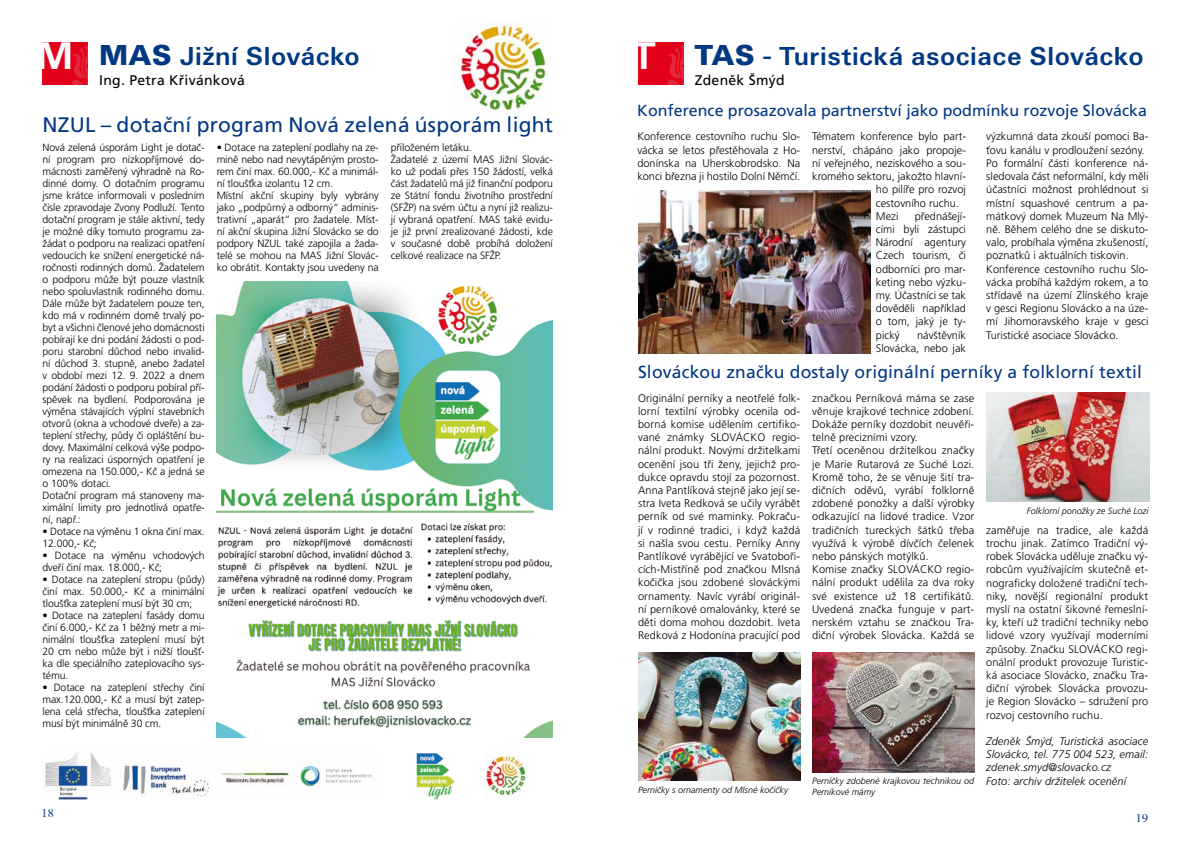
<style>
.page{position:relative;width:1191px;height:842px;background:#fff}
.page>*{position:absolute;margin:0;border:0;box-sizing:border-box;transform-origin:0 0}
.t1{font:700 40px "Unitus TEE";color:#fff}
.t2{font:700 27px "Unitus TEE";letter-spacing:.02em;color:#003882}
.t3{font:21px "Frutiger CE";letter-spacing:.01em;color:#003882}
.t4{font:17.5px "Frutiger CE";letter-spacing:.01em;color:#003882}
.t5{font:16px "Frutiger CE";color:#003882}
.t6{font:14px "Frutiger CE";letter-spacing:.02em;color:#000}
.t7{font:12px "Toronto";color:#003882}
.t8{font:300 11px/13.2px "Frutiger CE";color:#000;text-align:justify}
.t9{font:italic 300 11px/13.2px "Frutiger CE";letter-spacing:.01em;color:#000}
.t10{font:300 10.5px/12px "Frutiger CE";letter-spacing:-.01em;color:#000}
.t11{font:italic 300 9px/10.8px "Frutiger CE";color:#000}
.s1{font-family:"Unitus TEE Blac";font-weight:400;font-size:30px}
.s2{font-size:30px}
</style>
<div class="page">
<div style="left:43px;top:43px;width:45px;height:42px;background:#e2001a"></div>
<svg style="left:72px;top:45px;width:16px;height:40px"></svg>
<img style="left:453px;top:20px;width:93px;height:92px">
<img style="left:45px;top:752px;width:327px;height:47px">
<img style="left:416px;top:753px;width:39px;height:47px">
<img style="left:485px;top:751px;width:43px;height:47px">
<img style="left:217px;top:282px;width:336px;height:455px">
<div style="left:638px;top:43px;width:45px;height:42px;background:#e2001a"></div>
<svg style="left:667px;top:45px;width:16px;height:40px"></svg>
<img style="left:638px;top:191px;width:232px;height:163px">
<img style="left:986px;top:393px;width:163px;height:109px">
<img style="left:638px;top:652px;width:162px;height:128px">
<img style="left:812px;top:652px;width:162px;height:120px">
<h1 class="t1" style="left:37px;top:33px;width:38px">M</h1>
<h2 class="t2" style="left:99px;top:41px;width:262px"><span class="s1">MAS</span> Jižní Slovácko</h2>
<p class="t6" style="left:99px;top:72px;width:147px">Ing. Petra Křivánková</p>
<h3 class="t3" style="left:43px;top:113px;width:512px">NZUL – dotační program Nová zelená úsporám light</h3>
<p class="t10" style="left:43px;top:141px;width:164px">Nová zelená úsporám Light je dotač&shy;ní program pro nízkopříjmové do&shy;mácnosti zaměřený výhradně na Ro&shy;dinné domy. O dotačním programu jsme krátce informovali v posledním čísle zpravodaje Zvony Podluží. Tento dotační program je stále aktivní, tedy je možné díky tomuto programu za&shy;žádat o podporu na realizaci opatření vedoucích ke snížení energetické ná&shy;ročnosti rodinných domů. Žadatelem o podporu může být pouze vlastník nebo spoluvlastník rodinného domu.<br>Dále může být žadatelem pouze ten, kdo má v rodinném domě trvalý po&shy;byt a všichni členové jeho domácnosti pobírají ke dni podání žádosti o pod&shy;poru starobní důchod nebo invalid&shy;ní důchod 3. stupně, anebo žadatel v období mezi 12. 9. 2022 a dnem podání žádosti o podporu pobíral pří&shy;spěvek na bydlení. Podporována je výměna stávajících výplní stavebních otvorů (okna a vchodové dveře) a za&shy;teplení střechy, půdy či opláštění bu&shy;dovy. Maximální celková výše podpo&shy;ry na realizaci úsporných opatření je omezena na 150.000,- Kč a jedná se o 100% dotaci.<br>Dotační program má stanoveny ma&shy;ximální limity pro jednotlivá opatře&shy;ní, např.:</p>
<p class="t10" style="left:43px;top:525px;width:164px">• Dotace na výměnu 1 okna činí max.<br>12.000,- Kč;</p>
<p class="t10" style="left:43px;top:549px;width:164px">• Dotace na výměnu vchodových dveří činí max. 18.000,- Kč;</p>
<p class="t10" style="left:43px;top:573px;width:164px;text-align:justify">• Dotace na zateplení stropu (půdy) činí max. 50.000,- Kč a minimální tloušťka zateplení musí být 30 cm;</p>
<p class="t10" style="left:43px;top:609px;width:164px;text-align:justify">• Dotace na zateplení fasády domu činí 6.000,- Kč za 1 běžný metr a mi&shy;nimální tloušťka zateplení musí být 20 cm nebo může být i nižší tloušť&shy;ka dle speciálního zateplovacího sys&shy;tému.</p>
<p class="t10" style="left:43px;top:681px;width:164px;text-align:justify">• Dotace na zateplení střechy činí max.120.000,- Kč a musí být zatep&shy;lena celá střecha, tloušťka zateplení musí být minimálně 30 cm.</p>
<p class="t10" style="left:217px;top:141px;width:164px">• Dotace na zateplení podlahy na ze&shy;mině nebo nad nevytápěným prosto&shy;rem činí max. 60.000,- Kč a minimál&shy;ní tloušťka izolantu 12 cm.<br>Místní akční skupiny byly vybrány jako „podpůrný a odborný“ adminis&shy;trativní „aparát“ pro žadatele. Míst&shy;ní akční skupina Jižní Slovácko se do podpory NZUL také zapojila a žada&shy;telé se mohou na MAS Jižní Slovác&shy;ko obrátit. Kontakty jsou uvedeny na</p>
<p class="t10" style="left:391px;top:141px;width:164px">přiloženém letáku.<br>Žadatelé z území MAS Jižní Slovác&shy;ko už podali přes 150 žádostí, velká část žadatelů má již finanční podporu ze Státní fondu životního prostřední (SFŽP) na svém účtu a nyní již realizu&shy;jí vybraná opatření. MAS také evidu&shy;je již první zrealizované žádosti, kde v současné době probíhá doložení celkové realizace na SFŽP.</p>
<p class="t7" style="left:42px;top:806px;width:14px">18</p>
<h1 class="t1" style="left:632px;top:33px;width:24px">T</h1>
<h2 class="t2" style="left:694px;top:41px;width:450px"><span class="s1">TAS</span> <span class="s2">-</span> Turistická asociace Slovácko</h2>
<p class="t6" style="left:694px;top:72px;width:91px">Zdeněk Šmýd</p>
<h3 class="t5" style="left:637px;top:102px;width:511px">Konference prosazovala partnerství jako podmínku rozvoje Slovácka</h3>
<p class="t8" style="left:637px;top:130px;width:164px">Konference cestovního ruchu Slo&shy;vácka se letos přestěhovala z Ho&shy;donínska na Uherskobrodsko. Na konci března ji hostilo Dolní Němčí.</p>
<p class="t8" style="left:812px;top:130px;width:155px">Tématem konference bylo part-</p>
<p class="t8" style="left:812px;top:143px;width:155px">nerství, chápáno jako propoje-</p>
<p class="t8" style="left:812px;top:156px;width:155px">ní veřejného, neziskového a sou-</p>
<p class="t8" style="left:812px;top:170px;width:155px">kromého sektoru, jakožto hlavní-</p>
<p class="t8" style="left:876px;top:183px;width:92px">ho pilíře pro rozvoj</p>
<p class="t8" style="left:876px;top:196px;width:85px">cestovního ruchu.</p>
<p class="t8" style="left:876px;top:209px;width:24px">Mezi</p>
<p class="t8" style="left:876px;top:209px;width:92px;text-indent:39px">přednášejí&shy;cími byli zástupci Národní agentury Czech tourism, či odborníci pro mar&shy;keting nebo výzku&shy;my. Účastníci se tak dověděli například o tom, jaký je ty&shy;pický</p>
<p class="t8" style="left:876px;top:328px;width:92px;text-align:right">návštěvník<br>Slovácka, nebo jak</p>
<p class="t8" style="left:986px;top:130px;width:164px;text-align:left">výzkumná data zkouší pomoci Ba&shy;ťovu kanálu v prodloužení sezóny.<br>Po formální části konference ná&shy;sledovala část neformální, kdy měli účastníci možnost prohlédnout si místní squashové centrum a pa&shy;mátkový domek Muzeum Na Mlý&shy;ně. Během celého dne se diskuto&shy;valo, probíhala výměna zkušeností, poznatků i aktuálních tiskovin.<br>Konference cestovního ruchu Slo&shy;vácka probíhá každým rokem, a to střídavě na území Zlínského kraje v gesci Regionu Slovácko a na úze&shy;mí Jihomoravského kraje v gesci<br>Turistické asociace Slovácko.</p>
<h3 class="t4" style="left:638px;top:362px;width:505px">Slováckou značku dostaly originální perníky a folklorní textil</h3>
<p class="t8" style="left:812px;top:391px;width:164px;text-align:left">značkou Perníková máma se zase věnuje krajkové technice zdobení.<br>Dokáže perníky dozdobit neuvěři&shy;telně precizními vzory.<br>Třetí oceněnou držitelkou značky je Marie Rutarová ze Suché Lozi.<br>Kromě toho, že se věnuje šití tra&shy;dičních oděvů, vyrábí folklorně zdobené ponožky a další výrobky odkazující na lidové tradice. Vzor tradičních tureckých šátků třeba využívá k výrobě dívčích čelenek nebo pánských motýlků.<br>Komise značky SLOVÁCKO regio&shy;nální produkt udělila za dva roky své existence už 18 certifikátů.<br>Uvedená značka funguje v part&shy;nerském vztahu se značkou Tra&shy;diční výrobek Slovácka. Každá se</p>
<p class="t8" style="left:638px;top:391px;width:164px">Originální perníky a neotřelé folk&shy;lorní textilní výrobky ocenila od&shy;borná komise udělením certifiko&shy;vané známky SLOVÁCKO regio&shy;nální produkt. Novými držitelkami ocenění jsou tři ženy, jejichž pro&shy;dukce opravdu stojí za pozornost.<br>Anna Pantlíková stejně jako její se&shy;stra Iveta Redková se učily vyrábět perník od své maminky. Pokraču&shy;jí v rodinné tradici, i když každá si našla svou cestu. Perníky Anny Pantlíkové vyrábějící ve Svatoboři&shy;cích-Mistříně pod značkou Mlsná kočička jsou zdobené slováckými ornamenty. Navíc vyrábí originál&shy;ní perníkové omalovánky, které se děti doma mohou dozdobit. Iveta Redková z Hodonína pracující pod</p>
<p class="t11" style="left:1027px;top:505px;width:123px">Folklorní ponožky ze Suché Lozi</p>
<p class="t8" style="left:986px;top:523px;width:164px">zaměřuje na tradice, ale každá trochu jinak. Zatímco Tradiční vý&shy;robek Slovácka uděluje značku vý&shy;robcům využívajícím skutečně et&shy;nograficky doložené tradiční tech&shy;niky, novější regionální produkt myslí na ostatní šikovné řemeslní&shy;ky, kteří už tradiční techniky nebo lidové vzory využívají moderními způsoby. Značku SLOVÁCKO regi&shy;onální produkt provozuje Turistic&shy;ká asociace Slovácko, značku Tra&shy;diční výrobek Slovácka provozu&shy;je Region Slovácko – sdružení pro rozvoj cestovního ruchu.</p>
<p class="t9" style="left:986px;top:734px;width:164px">Zdeněk Šmýd, Turistická asociace<br>Slovácko, tel. 775 004 523, email: zdenek.smyd@slovacko.cz<br>Foto: archiv držitelek ocenění</p>
<p class="t11" style="left:638px;top:784px;width:152px">Perníčky s ornamenty od Mlsné kočičky</p>
<p class="t11" style="left:812px;top:775px;width:164px">Perníčky zdobené krajkovou technikou od<br>Perníkové mámy</p>
<p class="t7" style="left:1136px;top:811px;width:14px">19</p>
</div>
